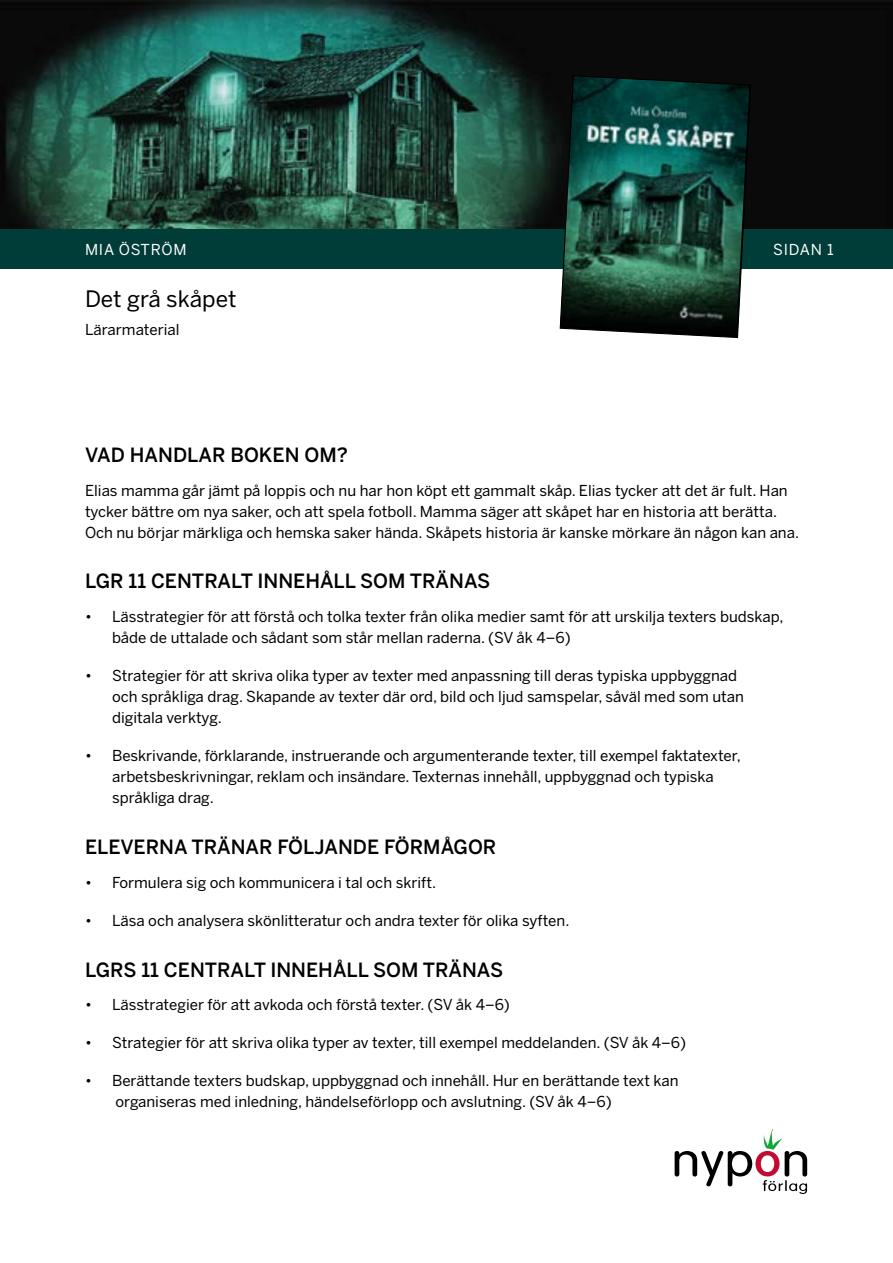
<style>
.page{position:relative;width:893px;height:1263px;background:#fff}
.page>*{position:absolute;margin:0;border:0;box-sizing:border-box;transform-origin:0 0}
.t1{font:22.5px "Benton Sans";color:#000}
.t2{font:500 19.5px "Benton Sans";color:#000}
.t3{font:15px/21px "Benton Sans";color:#000}
.t4{font:15px "Benton Sans";letter-spacing:.05em;color:#fff}
</style>
<div class="page">
<div style="left:0;top:229px;width:893px;height:40px;background:#003d39"></div>
<img style="left:0;top:0;width:893px;height:229px">
<img style="left:559px;top:75px;width:193px;height:264px">
<svg style="left:675px;top:1128px;width:132px;height:66px"></svg>
<p class="t4" style="left:85px;top:240px;width:103px">MIA ÖSTRÖM</p>
<p class="t4" style="left:773px;top:241px;width:62px">SIDAN 1</p>
<h1 class="t1" style="left:85px;top:285px;width:153px">Det grå skåpet</h1>
<p class="t3" style="left:85px;top:319px;width:96px">Lärarmaterial</p>
<h2 class="t2" style="left:85px;top:443px;width:264px">VAD HANDLAR BOKEN OM?</h2>
<p class="t3" style="left:85px;top:480px;width:716px">Elias mamma går jämt på loppis och nu har hon köpt ett gammalt skåp. Elias tycker att det är fult. Han tycker bättre om nya saker, och att spela fotboll. Mamma säger att skåpet har en historia att berätta.<br>Och nu börjar märkliga och hemska saker hända. Skåpets historia är kanske mörkare än någon kan ana.</p>
<h2 class="t2" style="left:85px;top:569px;width:407px">LGR 11 CENTRALT INNEHÅLL SOM TRÄNAS</h2>
<p class="t3" style="left:112px;top:606px;width:673px;text-indent:-27px">• Lässtrategier för att förstå och tolka texter från olika medier samt för att urskilja texters budskap, både de uttalade och sådant som står mellan raderna. (SV åk 4–6)</p>
<p class="t3" style="left:112px;top:665px;width:633px;text-indent:-27px">• Strategier för att skriva olika typer av texter med anpassning till deras typiska uppbyggnad och språkliga drag. Skapande av texter där ord, bild och ljud samspelar, såväl med som utan digitala verktyg.</p>
<p class="t3" style="left:112px;top:745px;width:630px;text-indent:-27px">• Beskrivande, förklarande, instruerande och argumenterande texter, till exempel faktatexter, arbetsbeskrivningar, reklam och insändare. Texternas innehåll, uppbyggnad och typiska språkliga drag.</p>
<h2 class="t2" style="left:85px;top:835px;width:413px">ELEVERNA TRÄNAR FÖLJANDE FÖRMÅGOR</h2>
<p class="t3" style="left:85px;top:872px;width:353px">• Formulera sig och kommunicera i tal och skrift.</p>
<p class="t3" style="left:85px;top:910px;width:486px">• Läsa och analysera skönlitteratur och andra texter för olika syften.</p>
<h2 class="t2" style="left:85px;top:957px;width:420px">LGRS 11 CENTRALT INNEHÅLL SOM TRÄNAS</h2>
<p class="t3" style="left:85px;top:994px;width:426px">• Lässtrategier för att avkoda och förstå texter. (SV åk 4–6)</p>
<p class="t3" style="left:85px;top:1032px;width:603px">• Strategier för att skriva olika typer av texter, till exempel meddelanden. (SV åk 4–6)</p>
<p class="t3" style="left:116px;top:1070px;width:565px;text-indent:-31px">• Berättande texters budskap, uppbyggnad och innehåll. Hur en berättande text kan organiseras med inledning, händelseförlopp och avslutning. (SV åk 4–6)</p>
</div>
